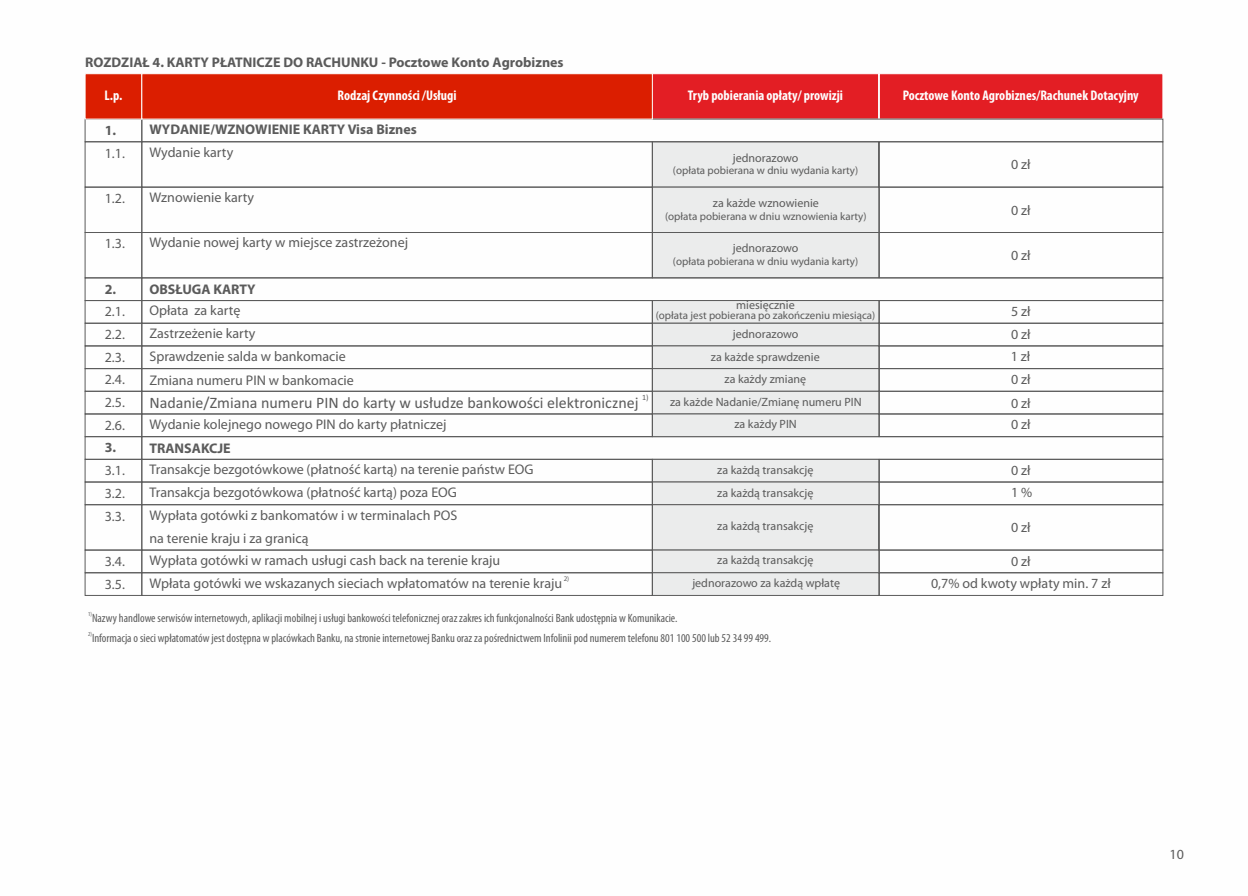
<style>
.page{position:relative;width:1248px;height:896px;background:#fff}
.page>*{position:absolute;margin:0;border:0;box-sizing:border-box;transform-origin:0 0}
.t1{font:16px "Calibri";color:#5b5b5b}
.t2{font:14px/22.6px "Myriad Pl";color:#5b5b5b}
.t3{font:700 14px "Myriad Pl";color:#5b5b5b}
.t4{font:700 condensed 14px "Myriad Pl";color:#fefefe}
.t5{font:condensed 12px "Myriad Pl";color:#5b5b5b}
.t6{font:12px/22.4px "Myriad Pl";color:#5b5b5b;text-align:center}
.t7{font:11px "Myriad Pl";color:#5b5b5b}
.t8{font:8px "Calibri";color:#5b5b5b}
.t9{font:7px "Myriad Pl";color:#5b5b5b}
.t10{font:condensed 6px "Myriad Pl";color:#5b5b5b}
</style>
<div class="page">
<div style="left:652px;top:142px;width:227px;height:135px;background:#ebecec"></div>
<div style="left:141px;top:119px;width:1022px;height:23px;border:1px solid #5b5b5b"></div>
<div style="left:879px;top:187px;width:283px;height:46px;border:1px solid #5b5b5b"></div>
<div style="left:879px;top:232px;width:283px;height:46px;border:1px solid #5b5b5b"></div>
<div style="left:879px;top:300px;width:283px;height:23px;border:1px solid #5b5b5b"></div>
<div style="left:879px;top:323px;width:283px;height:23px;border:1px solid #5b5b5b"></div>
<div style="left:879px;top:346px;width:283px;height:23px;border:1px solid #5b5b5b"></div>
<div style="left:879px;top:368px;width:283px;height:23px;border:1px solid #5b5b5b"></div>
<div style="left:879px;top:391px;width:283px;height:23px;border:1px solid #5b5b5b"></div>
<div style="left:879px;top:414px;width:283px;height:23px;border:1px solid #5b5b5b"></div>
<div style="left:879px;top:459px;width:283px;height:23px;border:1px solid #5b5b5b"></div>
<div style="left:879px;top:482px;width:283px;height:23px;border:1px solid #5b5b5b"></div>
<div style="left:879px;top:550px;width:283px;height:23px;border:1px solid #5b5b5b"></div>
<div style="left:879px;top:572px;width:283px;height:23px;border:1px solid #5b5b5b"></div>
<div style="left:879px;top:504px;width:283px;height:46px;border:1px solid #5b5b5b"></div>
<svg style="left:652px;top:300px;width:227px;height:137px;background:#e1e2e2"></svg>
<svg style="left:652px;top:459px;width:227px;height:137px;background:#e2e3e3"></svg>
<div style="left:142px;top:187px;width:510px;height:46px;border:1px solid #5b5b5b"></div>
<div style="left:142px;top:232px;width:510px;height:46px;border:1px solid #5b5b5b"></div>
<div style="left:142px;top:300px;width:510px;height:23px;border:1px solid #5b5b5b"></div>
<div style="left:142px;top:323px;width:510px;height:23px;border:1px solid #5b5b5b"></div>
<div style="left:142px;top:346px;width:510px;height:23px;border:1px solid #5b5b5b"></div>
<div style="left:142px;top:368px;width:510px;height:23px;border:1px solid #5b5b5b"></div>
<div style="left:142px;top:391px;width:510px;height:23px;border:1px solid #5b5b5b"></div>
<div style="left:142px;top:414px;width:510px;height:23px;border:1px solid #5b5b5b"></div>
<div style="left:142px;top:459px;width:510px;height:23px;border:1px solid #5b5b5b"></div>
<div style="left:142px;top:482px;width:510px;height:23px;border:1px solid #5b5b5b"></div>
<div style="left:142px;top:504px;width:510px;height:46px;border:1px solid #5b5b5b"></div>
<div style="left:142px;top:550px;width:510px;height:23px;border:1px solid #5b5b5b"></div>
<div style="left:142px;top:572px;width:510px;height:23px;border:1px solid #5b5b5b"></div>
<div style="left:85px;top:119px;width:57px;height:23px;border:1px solid #5b5b5b"></div>
<div style="left:85px;top:187px;width:57px;height:46px;border:1px solid #5b5b5b"></div>
<div style="left:85px;top:232px;width:57px;height:46px;border:1px solid #5b5b5b"></div>
<div style="left:85px;top:277px;width:57px;height:24px;border:1px solid #5b5b5b"></div>
<div style="left:85px;top:300px;width:57px;height:23px;border:1px solid #5b5b5b"></div>
<div style="left:85px;top:323px;width:57px;height:23px;border:1px solid #5b5b5b"></div>
<div style="left:85px;top:346px;width:57px;height:23px;border:1px solid #5b5b5b"></div>
<div style="left:85px;top:368px;width:57px;height:23px;border:1px solid #5b5b5b"></div>
<div style="left:85px;top:391px;width:57px;height:23px;border:1px solid #5b5b5b"></div>
<div style="left:85px;top:414px;width:57px;height:23px;border:1px solid #5b5b5b"></div>
<div style="left:85px;top:436px;width:57px;height:24px;border:1px solid #5b5b5b"></div>
<div style="left:85px;top:459px;width:57px;height:23px;border:1px solid #5b5b5b"></div>
<div style="left:85px;top:482px;width:57px;height:23px;border:1px solid #5b5b5b"></div>
<div style="left:85px;top:504px;width:57px;height:46px;border:1px solid #5b5b5b"></div>
<div style="left:85px;top:550px;width:57px;height:23px;border:1px solid #5b5b5b"></div>
<div style="left:85px;top:572px;width:57px;height:23px;border:1px solid #5b5b5b"></div>
<svg style="left:84px;top:73px;width:1079px;height:47px;background:#de291d"></svg>
<p class="t3" style="left:85px;top:56px;width:480px">ROZDZIAŁ 4. KARTY PŁATNICZE DO RACHUNKU - Pocztowe Konto Agrobiznes</p>
<p class="t4" style="left:104px;top:89px;width:19px">L.p.</p>
<p class="t4" style="left:337px;top:89px;width:120px">Rodzaj Czynności /Usługi</p>
<p class="t4" style="left:902px;top:89px;width:237px">Pocztowe Konto Agrobiznes/Rachunek Dotacyjny</p>
<p class="t4" style="left:687px;top:89px;width:157px">Tryb pobierania opłaty/ prowizji</p>
<p class="t3" style="left:105px;top:124px;width:13px">1.</p>
<p class="t3" style="left:149px;top:124px;width:269px">WYDANIE/WZNOWIENIE KARTY Visa Biznes</p>
<p class="t2" style="left:105px;top:143px;width:22px">1.1.</p>
<p class="t2" style="left:105px;top:188px;width:22px">1.2.</p>
<p class="t2" style="left:105px;top:233px;width:22px">1.3.</p>
<p class="t2" style="left:149px;top:142px;width:85px">Wydanie karty</p>
<p class="t2" style="left:149px;top:187px;width:106px">Wznowienie karty</p>
<p class="t2" style="left:149px;top:232px;width:260px">Wydanie nowej karty w miejsce zastrzeżonej</p>
<p class="t6" style="left:732px;top:147px;width:67px">jednorazowo</p>
<p class="t7" style="left:673px;top:166px;width:187px">(opłata pobierana w dniu wydania karty)</p>
<p class="t6" style="left:713px;top:193px;width:107px">za każde wznowienie</p>
<p class="t7" style="left:665px;top:211px;width:203px">(opłata pobierana w dniu wznowienia karty)</p>
<p class="t6" style="left:732px;top:238px;width:67px">jednorazowo</p>
<p class="t7" style="left:673px;top:257px;width:187px">(opłata pobierana w dniu wydania karty)</p>
<p class="t3" style="left:105px;top:283px;width:13px">2.</p>
<p class="t2" style="left:105px;top:301px;width:22px;text-align:justify">2.1.<br>2.2.<br>2.3.<br>2.4.<br>2.5.<br>2.6.</p>
<p class="t2" style="left:105px;top:460px;width:22px;text-align:justify">3.1.<br>3.2.<br>3.3.</p>
<p class="t2" style="left:105px;top:551px;width:22px">3.4.<br>3.5.</p>
<p class="t3" style="left:105px;top:442px;width:13px">3.</p>
<p class="t3" style="left:149px;top:283px;width:108px">OBSŁUGA KARTY</p>
<p class="t2" style="left:149px;top:323px;width:108px">Zastrzeżenie karty</p>
<p class="t2" style="left:149px;top:301px;width:92px">Opłata za kartę</p>
<p class="t2" style="left:149px;top:346px;width:198px">Sprawdzenie salda w bankomacie</p>
<p class="t2" style="left:149px;top:370px;width:206px">Zmiana numeru PIN w bankomacie</p>
<p class="t8" style="left:642px;top:393px;width:8px">1)</p>
<p class="t1" style="left:149px;top:395px;width:490px">Nadanie/Zmiana numeru PIN do karty w usłudze bankowości elektronicznej</p>
<p class="t2" style="left:149px;top:414px;width:298px">Wydanie kolejnego nowego PIN do karty płatniczej</p>
<p class="t3" style="left:149px;top:442px;width:83px">TRANSAKCJE</p>
<p class="t2" style="left:149px;top:459px;width:385px">Transakcje bezgotówkowe (płatność kartą) na terenie państw EOG<br>Transakcja bezgotówkowa (płatność kartą) poza EOG</p>
<p class="t2" style="left:149px;top:505px;width:309px">Wypłata gotówki z bankomatów i w terminalach POS na terenie kraju i za granicą</p>
<p class="t2" style="left:149px;top:550px;width:352px">Wypłata gotówki w ramach usługi cash back na terenie kraju</p>
<p class="t9" style="left:563px;top:575px;width:7px">2)</p>
<p class="t2" style="left:149px;top:573px;width:414px">Wpłata gotówki we wskazanych sieciach wpłatomatów na terenie kraju</p>
<p class="t6" style="left:736px;top:295px;width:60px">miesięcznie</p>
<p class="t7" style="left:655px;top:311px;width:221px">(opłata jest pobierana po zakończeniu miesiąca)</p>
<p class="t6" style="left:670px;top:346px;width:193px">za każde sprawdzenie<br>za każdy zmianę<br>za każde Nadanie/Zmianę numeru PIN</p>
<p class="t6" style="left:732px;top:324px;width:67px">jednorazowo</p>
<p class="t6" style="left:734px;top:414px;width:64px">za każdy PIN</p>
<p class="t6" style="left:717px;top:459px;width:98px;text-align:left">za każdą transakcję za każdą transakcję</p>
<p class="t6" style="left:717px;top:516px;width:98px">za każdą transakcję</p>
<p class="t6" style="left:692px;top:550px;width:149px">za każdą transakcję jednorazowo za każdą wpłatę</p>
<p class="t10" style="left:88px;top:612px;width:5px">1)</p>
<p class="t5" style="left:92px;top:613px;width:587px">Nazwy handlowe serwisów internetowych, aplikacji mobilnej i usługi bankowości telefonicznej oraz zakres ich funkcjonalności Bank udostępnia w Komunikacie.</p>
<p class="t10" style="left:88px;top:631px;width:5px">2)</p>
<p class="t5" style="left:92px;top:632px;width:680px">Informacja o sieci wpłatomatów jest dostępna w placówkach Banku, na stronie internetowej Banku oraz za pośrednictwem Infolinii pod numerem telefonu 801 100 500 lub 52 34 99 499.</p>
<p class="t2" style="left:1011px;top:155px;width:21px">0 zł</p>
<p class="t2" style="left:1011px;top:200px;width:21px">0 zł</p>
<p class="t2" style="left:1011px;top:245px;width:21px">0 zł</p>
<p class="t2" style="left:1010px;top:301px;width:22px;text-align:justify">5 zł 0 zł 1 zł 0 zł 0 zł</p>
<p class="t2" style="left:1011px;top:414px;width:21px">0 zł</p>
<p class="t2" style="left:1011px;top:460px;width:23px">0 zł<br>1 %</p>
<p class="t2" style="left:1011px;top:517px;width:21px">0 zł</p>
<p class="t2" style="left:1011px;top:551px;width:21px">0 zł</p>
<p class="t2" style="left:931px;top:573px;width:181px">0,7% od kwoty wpłaty min. 7 zł</p>
<p class="t2" style="left:1169px;top:844px;width:16px">10</p>
</div>
